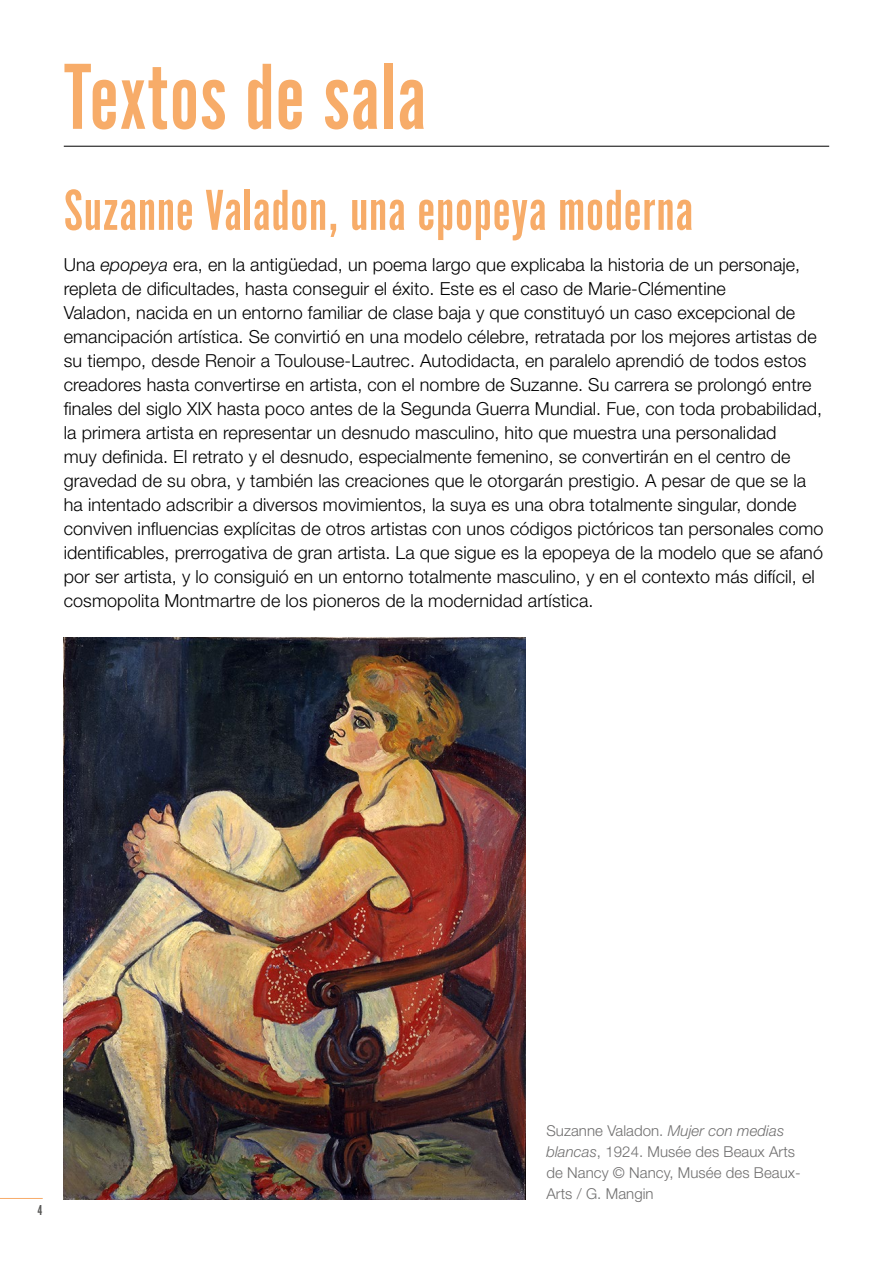
<style>
.page{position:relative;width:893px;height:1263px;background:#fff}
.page>*{position:absolute;margin:0;border:0;box-sizing:border-box;transform-origin:0 0}
.Titolar_1{font:97.5px "Alternate Got No 1 D";letter-spacing:.005em;color:#f7ac69}
.Titolar_2{font:60px "Alternate Got No 1 D";letter-spacing:.005em;color:#f7ac69}
.Texte{font:300 18px/24px "Helvetica Neue LT Std";letter-spacing:.005em;color:#000}
.Texte_3{font:300 15px/21px "Helvetica Neue LT Std";letter-spacing:.005em;color:#706f6f}
.t1{font:15px "Alternate Got No 1 D";color:#575756}
.s1{font-style:italic}
</style>
<div class="page">
<hr style="left:0;top:1198px;width:43px;height:1px;background:#f7ac69">
<hr style="left:64px;top:146px;width:765px;height:1px;background:#000">
<img style="left:64px;top:638px;width:461px;height:561px">
<p class="Titolar_1" style="left:64px;top:48px;width:364px">Textos de sala</p>
<p class="Titolar_2" style="left:64px;top:180px;width:631px">Suzanne Valadon, una epopeya moderna</p>
<p class="Texte" style="left:64px;top:252px;width:761px">Una <span class="s1">epopeya</span> era, en la antigüedad, un poema largo que explicaba la historia de un personaje, repleta de dificultades, hasta conseguir el éxito. Este es el caso de Marie-Clémentine<br>Valadon, nacida en un entorno familiar de clase baja y que constituyó un caso excepcional de emancipación artística. Se convirtió en una modelo célebre, retratada por los mejores artistas de su tiempo, desde Renoir a Toulouse-Lautrec. Autodidacta, en paralelo aprendió de todos estos creadores hasta convertirse en artista, con el nombre de Suzanne. Su carrera se prolongó entre finales del siglo XIX hasta poco antes de la Segunda Guerra Mundial. Fue, con toda probabilidad, la primera artista en representar un desnudo masculino, hito que muestra una personalidad<br>muy definida. El retrato y el desnudo, especialmente femenino, se convertirán en el centro de gravedad de su obra, y también las creaciones que le otorgarán prestigio. A pesar de que se la ha intentado adscribir a diversos movimientos, la suya es una obra totalmente singular, donde conviven influencias explícitas de otros artistas con unos códigos pictóricos tan personales como identificables, prerrogativa de gran artista. La que sigue es la epopeya de la modelo que se afanó por ser artista, y lo consiguió en un entorno totalmente masculino, y en el contexto más difícil, el cosmopolita Montmartre de los pioneros de la modernidad artística.</p>
<p class="t1" style="left:38px;top:1202px;width:7px">4</p>
<p class="Texte_3" style="left:546px;top:1120px;width:256px">Suzanne Valadon. <span class="s1">Mujer con medias blancas</span>, 1924. Musée des Beaux Arts de Nancy © Nancy, Musée des Beaux-<br>Arts / G. Mangin</p>
</div>
